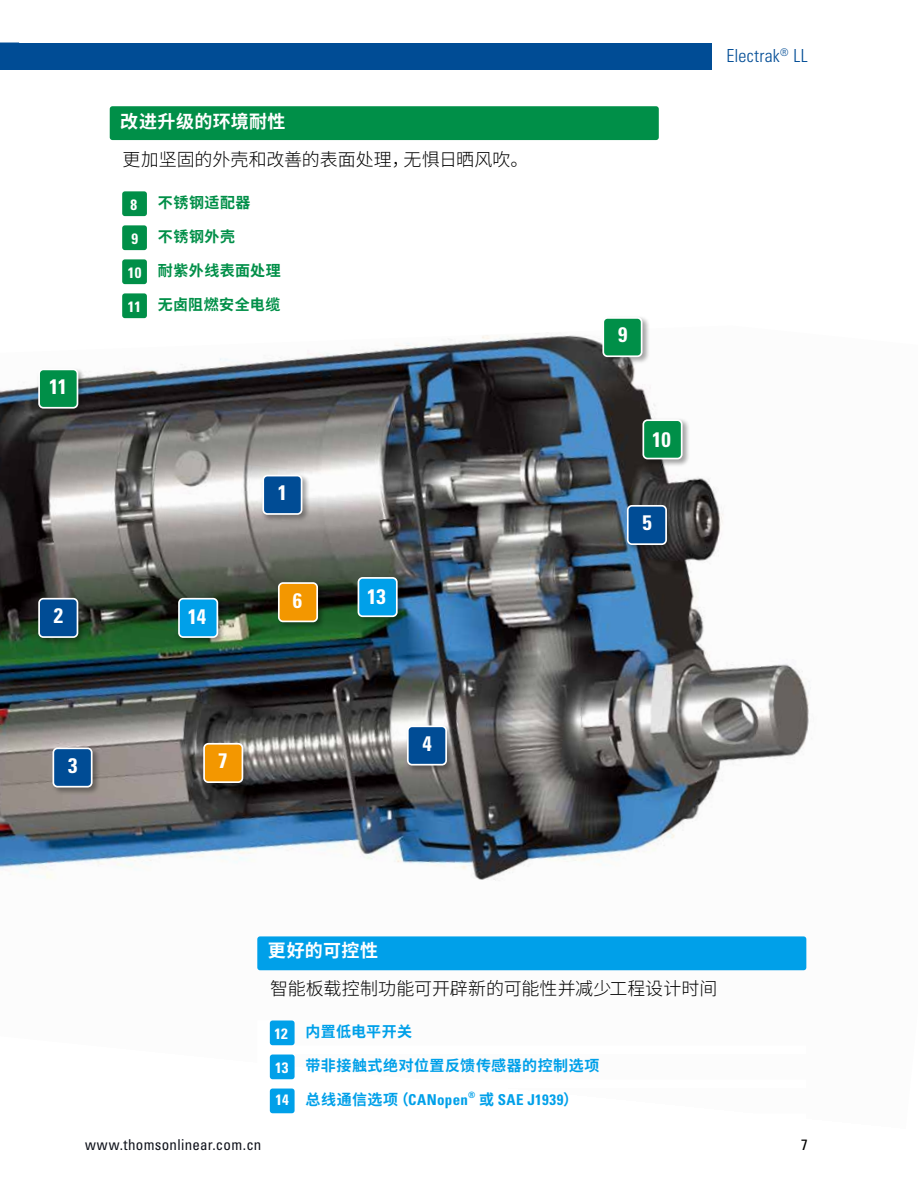
<style>
.page{position:relative;width:918px;height:1188px;background:#fff}
.page>*{position:absolute;margin:0;border:0;box-sizing:border-box;transform-origin:0 0}
.t1{font:700 condensed 21px "Univers LT Std";letter-spacing:-.005em;color:#fff}
.t2{font:300 18px "Source Han Sans CN";letter-spacing:-.005em;color:#000}
.t3{font:700 18px "Source Han Sans CN";letter-spacing:.025em;color:#fff}
.t4{font:300 condensed 18px "Univers LT Std";letter-spacing:.015em;color:#004c95}
.t5{font:700 15px "Source Han Sans CN";letter-spacing:.03em;color:#00a0e9}
.t6{font:700 15px "Source Han Sans CN";letter-spacing:.03em;color:#008f48}
.t7{font:condensed 15px "Univers LT Std";letter-spacing:.02em;color:#0f121b}
.t8{font:700 condensed 15px "Univers LT Std";letter-spacing:.035em;color:#00a0e9}
.t9{font:700 condensed 15px "Univers LT Std";color:#fff}
.t10{font:condensed 15px "Univers LT Std";color:#000}
.t11{font:700 condensed 8.7px "Univers LT Std";color:#00a0e9}
.s1{font-family:"Univers LT Std";font-stretch:condensed;color:#fff}
.s2{font-family:"Univers LT Std";font-stretch:condensed}
.s3{font-family:"Source Han Sans CN";font-stretch:normal}
</style>
<div class="page">
<div style="left:0;top:43px;width:711px;height:27px;background:#004c95"></div>
<div style="left:110px;top:106px;width:549px;height:34px;background:#008f48;border-radius:3px"></div>
<div style="left:122px;top:191px;width:25px;height:25px;background:#008f48;border-radius:3px"></div>
<div style="left:122px;top:225px;width:25px;height:25px;background:#008f48;border-radius:3px"></div>
<div style="left:122px;top:259px;width:25px;height:25px;background:#008f48;border-radius:3px"></div>
<div style="left:122px;top:293px;width:25px;height:25px;background:#008f48;border-radius:3px"></div>
<img style="left:0;top:335px;width:811px;height:636px">
<div style="left:37px;top:367px;width:49px;height:49px;background:#000;opacity:.35"></div>
<div style="left:39px;top:369px;width:38px;height:39px;background:#008f48;border-radius:4px"></div>
<div style="left:38px;top:369px;width:40px;height:40px;border:2px solid #fff;border-radius:4px"></div>
<div style="left:641px;top:418px;width:49px;height:49px;background:#000;opacity:.35"></div>
<div style="left:643px;top:420px;width:39px;height:39px;background:#008f48;border-radius:4px"></div>
<div style="left:642px;top:419px;width:41px;height:40px;border:2px solid #fff;border-radius:4px"></div>
<div style="left:356px;top:575px;width:49px;height:50px;background:#000;opacity:.35"></div>
<div style="left:358px;top:578px;width:39px;height:38px;background:#00a0e9;border-radius:4px"></div>
<div style="left:358px;top:577px;width:40px;height:40px;border:2px solid #fff;border-radius:4px"></div>
<div style="left:176px;top:596px;width:50px;height:49px;background:#000;opacity:.35"></div>
<div style="left:179px;top:599px;width:38px;height:38px;background:#00a0e9;border-radius:4px"></div>
<div style="left:178px;top:598px;width:40px;height:40px;border:2px solid #fff;border-radius:4px"></div>
<div style="left:257px;top:936px;width:549px;height:34px;background:#00a0e9;border-radius:3px"></div>
<div style="left:261px;top:473px;width:49px;height:49px;background:#000;opacity:.35"></div>
<div style="left:263px;top:476px;width:39px;height:38px;background:#004c95;border-radius:4px"></div>
<div style="left:262px;top:475px;width:40px;height:40px;border:2px solid #fff;border-radius:4px"></div>
<div style="left:601px;top:315px;width:49px;height:50px;background:#000;opacity:.35"></div>
<div style="left:603px;top:318px;width:39px;height:38px;background:#008f48;border-radius:4px"></div>
<div style="left:602px;top:317px;width:40px;height:40px;border:2px solid #fff;border-radius:4px"></div>
<div style="left:202px;top:741px;width:49px;height:49px;background:#000;opacity:.35"></div>
<div style="left:204px;top:744px;width:38px;height:38px;background:#f39700;border-radius:4px"></div>
<div style="left:203px;top:743px;width:40px;height:40px;border:2px solid #fff;border-radius:4px"></div>
<div style="left:276px;top:581px;width:49px;height:49px;background:#000;opacity:.35"></div>
<div style="left:279px;top:583px;width:38px;height:38px;background:#f39700;border-radius:4px"></div>
<div style="left:278px;top:582px;width:40px;height:40px;border:2px solid #fff;border-radius:4px"></div>
<div style="left:37px;top:596px;width:49px;height:49px;background:#000;opacity:.35"></div>
<div style="left:39px;top:599px;width:38px;height:38px;background:#004c95;border-radius:4px"></div>
<div style="left:38px;top:598px;width:40px;height:40px;border:2px solid #fff;border-radius:4px"></div>
<div style="left:51px;top:746px;width:49px;height:49px;background:#000;opacity:.35"></div>
<div style="left:53px;top:748px;width:39px;height:39px;background:#004c95;border-radius:4px"></div>
<div style="left:53px;top:747px;width:40px;height:41px;border:2px solid #fff;border-radius:4px"></div>
<div style="left:405px;top:724px;width:49px;height:49px;background:#000;opacity:.35"></div>
<div style="left:408px;top:726px;width:38px;height:39px;background:#004c95;border-radius:4px"></div>
<div style="left:407px;top:725px;width:40px;height:41px;border:2px solid #fff;border-radius:4px"></div>
<div style="left:625px;top:503px;width:49px;height:49px;background:#000;opacity:.35"></div>
<div style="left:628px;top:506px;width:38px;height:38px;background:#004c95;border-radius:4px"></div>
<div style="left:627px;top:505px;width:40px;height:40px;border:2px solid #fff;border-radius:4px"></div>
<div style="left:270px;top:1021px;width:25px;height:24px;background:#00a0e9;border-radius:3px"></div>
<div style="left:270px;top:1055px;width:25px;height:24px;background:#00a0e9;border-radius:3px"></div>
<div style="left:270px;top:1089px;width:25px;height:24px;background:#00a0e9;border-radius:3px"></div>
<p class="t1" style="left:49px;top:374px;width:20px">11</p>
<p class="t1" style="left:54px;top:603px;width:11px">2</p>
<p class="t3" style="left:120px;top:112px;width:167px">改进升级的环境耐性</p>
<p class="t2" style="left:122px;top:149px;width:408px">更加坚固的外壳和改善的表面处理，无惧日晒风吹。</p>
<p class="t9" style="left:130px;top:195px;width:8px">8</p>
<p class="t6" style="left:158px;top:194px;width:94px">不锈钢适配器</p>
<p class="t9" style="left:131px;top:229px;width:8px">9</p>
<p class="t6" style="left:158px;top:228px;width:79px">不锈钢外壳</p>
<p class="t6" style="left:128px;top:262px;width:155px"><span class="s1">10</span> 耐紫外线表面处理</p>
<p class="t6" style="left:128px;top:296px;width:154px"><span class="s1">11</span> 无卤阻燃安全电缆</p>
<p class="t1" style="left:188px;top:604px;width:20px">14</p>
<p class="t1" style="left:278px;top:480px;width:11px">1</p>
<p class="t1" style="left:293px;top:587px;width:11px">6</p>
<p class="t1" style="left:367px;top:583px;width:20px">13</p>
<p class="t1" style="left:68px;top:752px;width:11px">3</p>
<p class="t1" style="left:218px;top:748px;width:11px">7</p>
<p class="t1" style="left:423px;top:730px;width:11px">4</p>
<p class="t4" style="left:726px;top:45px;width:83px">Electrak<sup>®</sup> LL</p>
<p class="t1" style="left:618px;top:322px;width:11px">9</p>
<p class="t1" style="left:652px;top:427px;width:20px">10</p>
<p class="t1" style="left:643px;top:510px;width:11px">5</p>
<p class="t3" style="left:268px;top:941px;width:112px">更好的可控性</p>
<p class="t2" style="left:270px;top:978px;width:449px">智能板载控制功能可开辟新的可能性并减少工程设计时间</p>
<p class="t5" style="left:275px;top:1023px;width:139px"><span class="s1">12</span> 内置低电平开关</p>
<p class="t5" style="left:275px;top:1057px;width:326px"><span class="s1">13</span> 带非接触式绝对位置反馈传感器的控制选项</p>
<p class="t5" style="left:276px;top:1091px;width:194px"><span class="s1">14</span> 总线通信选项（<span class="s2">CANopen</span></p>
<p class="t11" style="left:468px;top:1090px;width:9px">®</p>
<p class="t8" style="left:479px;top:1091px;width:101px"><span class="s3">或</span> SAE J1939<span class="s3">）</span></p>
<p class="t7" style="left:85px;top:1135px;width:178px">www.thomsonlinear.com.cn</p>
<p class="t10" style="left:801px;top:1135px;width:8px">7</p>
</div>
